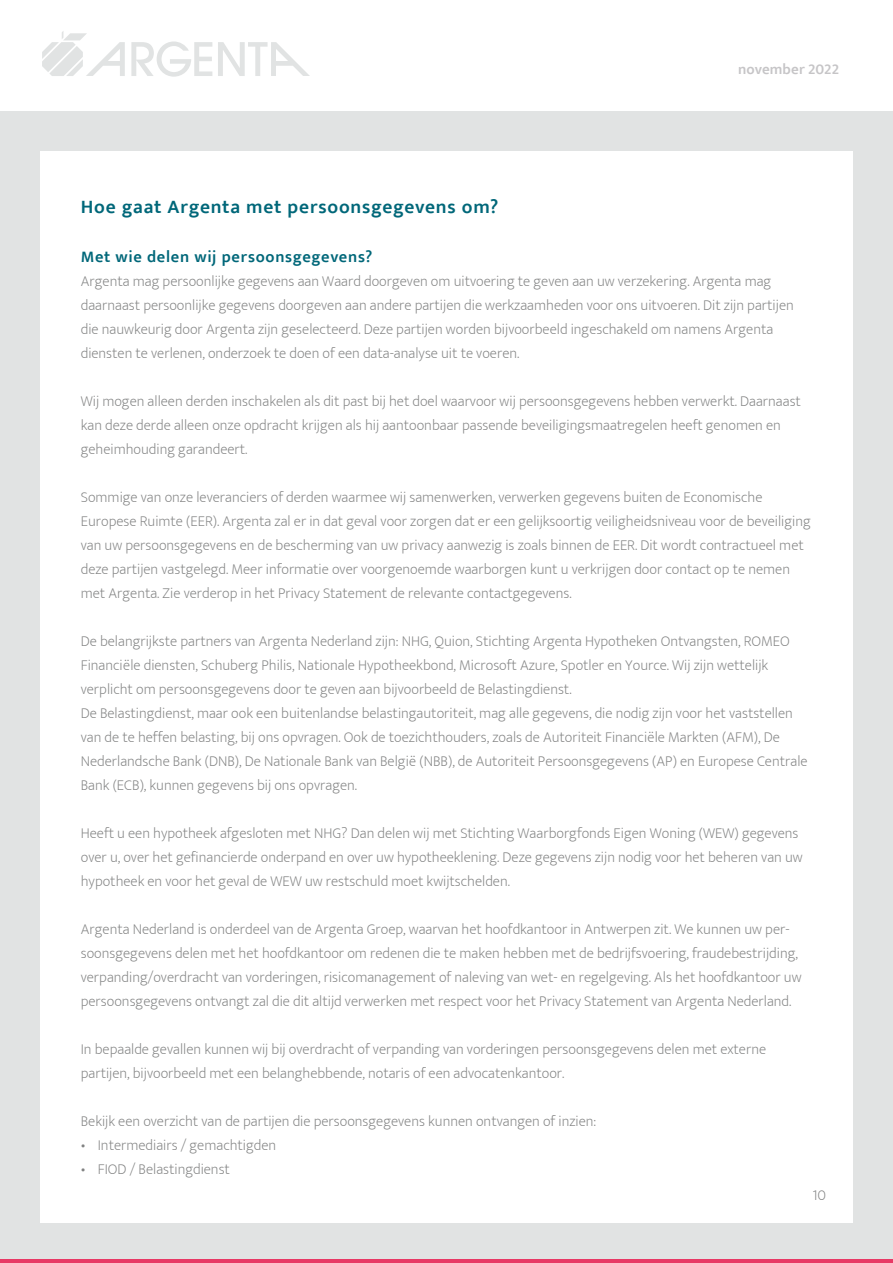
<style>
.page{position:relative;width:893px;height:1263px;background:#e1e3e3}
.page>*{position:absolute;margin:0;border:0;box-sizing:border-box;transform-origin:0 0}
.t1{font:600 19.5px "Ek Mukta";letter-spacing:.04em;color:#006779}
.t2{font:600 16.5px "Ek Mukta";letter-spacing:.045em;color:#006779}
.t3{font:200 15px/24px "Ek Mukta";color:#818282}
.t4{font:600 15px "Ek Mukta";letter-spacing:.005em;color:#c6c5c7}
</style>
<div class="page">
<div style="left:40px;top:151px;width:813px;height:1071px;background:#fff"></div>
<hr style="left:0;top:1260px;width:893px;height:3px;background:#e83965">
<div style="left:0;top:0;width:893px;height:111px;background:#fff"></div>
<svg style="left:131px;top:41px;width:81px;height:36px"></svg>
<svg style="left:218px;top:42px;width:92px;height:34px"></svg>
<svg style="left:42px;top:31px;width:83px;height:45px"></svg>
<p class="t4" style="left:738px;top:60px;width:102px">november 2022</p>
<h1 class="t1" style="left:81px;top:195px;width:419px">Hoe gaat Argenta met persoonsgegevens om?</h1>
<p class="t2" style="left:81px;top:246px;width:293px">Met wie delen wij persoonsgegevens?</p>
<p class="t3" style="left:81px;top:269px;width:714px">Argenta mag persoonlijke gegevens aan Waard doorgeven om uitvoering te geven aan uw verzekering. Argenta mag daarnaast persoonlijke gegevens doorgeven aan andere partijen die werkzaamheden voor ons uitvoeren. Dit zijn partijen die nauwkeurig door Argenta zijn geselecteerd. Deze partijen worden bijvoorbeeld ingeschakeld om namens Argenta diensten te verlenen, onderzoek te doen of een data-analyse uit te voeren.</p>
<p class="t3" style="left:81px;top:389px;width:722px">Wij mogen alleen derden inschakelen als dit past bij het doel waarvoor wij persoonsgegevens hebben verwerkt. Daarnaast kan deze derde alleen onze opdracht krijgen als hij aantoonbaar passende beveiligingsmaatregelen heeft genomen en geheimhouding garandeert.</p>
<p class="t3" style="left:81px;top:485px;width:731px">Sommige van onze leveranciers of derden waarmee wij samenwerken, verwerken gegevens buiten de Economische Europese Ruimte (EER). Argenta zal er in dat geval voor zorgen dat er een gelijksoortig veiligheidsniveau voor de beveiliging van uw persoonsgegevens en de bescherming van uw privacy aanwezig is zoals binnen de EER. Dit wordt contractueel met deze partijen vastgelegd. Meer informatie over voorgenoemde waarborgen kunt u verkrijgen door contact op te nemen met Argenta. Zie verderop in het Privacy Statement de relevante contactgegevens.</p>
<p class="t3" style="left:81px;top:629px;width:728px">De belangrijkste partners van Argenta Nederland zijn: NHG, Quion, Stichting Argenta Hypotheken Ontvangsten, ROMEO Financiële diensten, Schuberg Philis, Nationale Hypotheekbond, Microsoft Azure, Spotler en Yource. Wij zijn wettelijk verplicht om persoonsgegevens door te geven aan bijvoorbeeld de Belastingdienst.<br>De Belastingdienst, maar ook een buitenlandse belastingautoriteit, mag alle gegevens, die nodig zijn voor het vaststellen van de te heffen belasting, bij ons opvragen. Ook de toezichthouders, zoals de Autoriteit Financiële Markten (AFM), De Nederlandsche Bank (DNB), De Nationale Bank van België (NBB), de Autoriteit Persoonsgegevens (AP) en Europese Centrale Bank (ECB), kunnen gegevens bij ons opvragen.</p>
<p class="t3" style="left:81px;top:821px;width:723px">Heeft u een hypotheek afgesloten met NHG? Dan delen wij met Stichting Waarborgfonds Eigen Woning (WEW) gegevens over u, over het gefinancierde onderpand en over uw hypotheeklening. Deze gegevens zijn nodig voor het beheren van uw hypotheek en voor het geval de WEW uw restschuld moet kwijtschelden.</p>
<p class="t3" style="left:81px;top:917px;width:722px">Argenta Nederland is onderdeel van de Argenta Groep, waarvan het hoofdkantoor in Antwerpen zit. We kunnen uw per&shy;soonsgegevens delen met het hoofdkantoor om redenen die te maken hebben met de bedrijfsvoering, fraudebestrijding, verpanding/overdracht van vorderingen, risicomanagement of naleving van wet- en regelgeving. Als het hoofdkantoor uw persoonsgegevens ontvangt zal die dit altijd verwerken met respect voor het Privacy Statement van Argenta Nederland.</p>
<p class="t3" style="left:81px;top:1037px;width:687px">In bepaalde gevallen kunnen wij bij overdracht of verpanding van vorderingen persoonsgegevens delen met externe partijen, bijvoorbeeld met een belanghebbende, notaris of een advocatenkantoor.</p>
<p class="t3" style="left:81px;top:1109px;width:517px">Bekijk een overzicht van de partijen die persoonsgegevens kunnen ontvangen of inzien:</p>
<p class="t3" style="left:81px;top:1133px;width:197px">• Intermediairs / gemachtigden</p>
<p class="t3" style="left:81px;top:1157px;width:151px">• FIOD / Belastingdienst</p>
<p class="t3" style="left:812px;top:1183px;width:15px">10</p>
</div>
